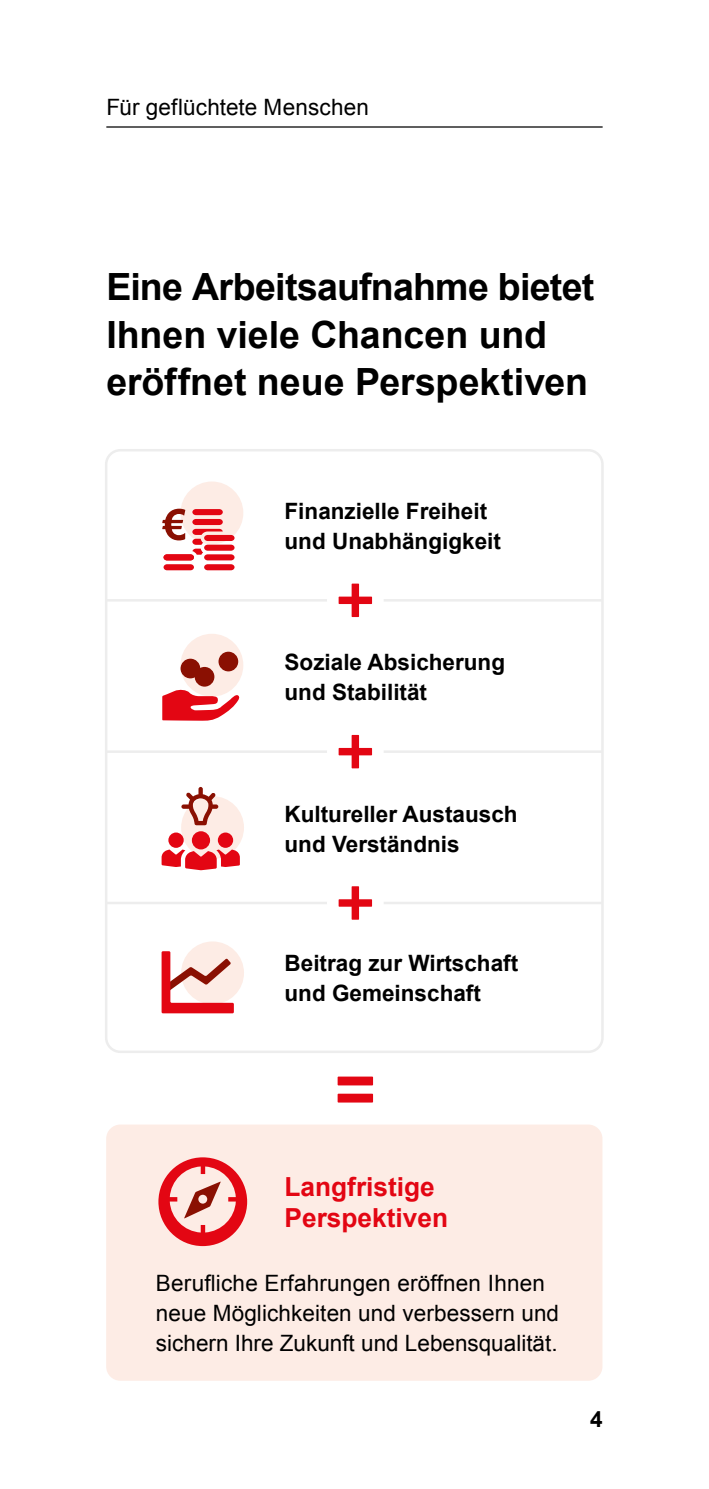
<style>
.page{position:relative;width:709px;height:1489px;background:#fff}
.page>*{position:absolute;margin:0;border:0;box-sizing:border-box;transform-origin:0 0}
.t1{font:700 37.5px/47.5px "Arial";letter-spacing:-.005em;color:#000}
.Grafik{font:700 26.25px/31.5px "Arial";color:#e30613}
.Grafik-2{font:700 22.5px/30px "Arial";color:#000}
.t2{font:22.5px/30px "Arial";letter-spacing:.005em;color:#000}
</style>
<div class="page">
<div style="left:105px;top:449px;width:498px;height:604px;border:2px solid #ededed;border-radius:14px"></div>
<div style="left:106px;top:1124px;width:496px;height:256px;background:#fdece5;border-radius:14px"></div>
<hr style="left:106px;top:126px;width:496px;height:2px;background:#000">
<div style="left:180px;top:481px;width:63px;height:63px;background:#fdece5;border-radius:50%"></div>
<div style="left:192px;top:509px;width:31px;height:6px;background:#e30613;border-radius:3px"></div>
<div style="left:163px;top:564px;width:31px;height:6px;background:#e30613;border-radius:3px"></div>
<div style="left:192px;top:519px;width:31px;height:6px;background:#e30613;border-radius:3px"></div>
<svg style="left:162px;top:508px;width:23px;height:32px"></svg>
<div style="left:204px;top:564px;width:30px;height:6px;background:#e30613;border-radius:3px"></div>
<div style="left:204px;top:554px;width:30px;height:6px;background:#e30613;border-radius:3px"></div>
<div style="left:204px;top:544px;width:30px;height:6px;background:#e30613;border-radius:3px"></div>
<div style="left:204px;top:535px;width:30px;height:6px;background:#e30613;border-radius:3px"></div>
<svg style="left:192px;top:529px;width:31px;height:25px"></svg>
<div style="left:163px;top:554px;width:31px;height:6px;background:#e30613;border-radius:3px"></div>
<hr style="left:106px;top:599px;width:496px;height:2px;background:#ededed">
<hr style="left:106px;top:750px;width:496px;height:3px;background:#ededed">
<hr style="left:106px;top:901px;width:496px;height:3px;background:#ededed">
<div style="left:327px;top:572px;width:57px;height:56px;background:#fff;border-radius:50%"></div>
<div style="left:327px;top:723px;width:57px;height:57px;background:#fff;border-radius:50%"></div>
<div style="left:351px;top:735px;width:8px;height:33px;background:#e30613"></div>
<div style="left:338px;top:748px;width:34px;height:7px;background:#e30613"></div>
<div style="left:327px;top:874px;width:57px;height:57px;background:#fff;border-radius:50%"></div>
<div style="left:180px;top:633px;width:63px;height:63px;background:#fdece5;border-radius:50%"></div>
<svg style="left:162px;top:688px;width:78px;height:33px"></svg>
<div style="left:195px;top:667px;width:19px;height:19px;background:#8a1002;border-radius:50%"></div>
<div style="left:180px;top:658px;width:20px;height:20px;background:#8a1002;border-radius:50%"></div>
<div style="left:218px;top:651px;width:20px;height:20px;background:#8a1002;border-radius:50%"></div>
<div style="left:181px;top:796px;width:63px;height:63px;background:#fdece5;border-radius:50%"></div>
<div style="left:168px;top:832px;width:16px;height:15px;background:#e30613;border-radius:50%"></div>
<div style="left:218px;top:832px;width:15px;height:15px;background:#e30613;border-radius:50%"></div>
<svg style="left:181px;top:786px;width:37px;height:39px"></svg>
<div style="left:192px;top:831px;width:18px;height:18px;background:#e30613;border-radius:50%"></div>
<svg style="left:162px;top:849px;width:78px;height:21px"></svg>
<div style="left:181px;top:941px;width:63px;height:63px;background:#fdece5;border-radius:50%"></div>
<svg style="left:162px;top:951px;width:72px;height:62px"></svg>
<div style="left:337px;top:1076px;width:36px;height:9px;background:#e30613"></div>
<div style="left:337px;top:1093px;width:36px;height:9px;background:#e30613"></div>
<svg style="left:158px;top:1157px;width:89px;height:88px"></svg>
<div style="left:351px;top:583px;width:8px;height:34px;background:#e30613"></div>
<div style="left:338px;top:596px;width:34px;height:8px;background:#e30613"></div>
<div style="left:351px;top:886px;width:8px;height:33px;background:#e30613"></div>
<div style="left:338px;top:899px;width:34px;height:7px;background:#e30613"></div>
<p class="t2" style="left:106px;top:92px;width:264px">Für geflüchtete Menschen</p>
<h1 class="t1" style="left:106px;top:264px;width:489px">Eine Arbeitsaufnahme bietet<br>Ihnen viele Chancen und eröffnet neue Perspektiven</h1>
<p class="Grafik-2" style="left:284px;top:497px;width:218px">Finanzielle Freiheit und Unabhängigkeit</p>
<p class="Grafik-2" style="left:284px;top:648px;width:222px">Soziale Absicherung und Stabilität</p>
<p class="Grafik-2" style="left:284px;top:799px;width:234px">Kultureller Austausch und Verständnis</p>
<p class="Grafik-2" style="left:284px;top:948px;width:235px">Beitrag zur Wirtschaft und Gemeinschaft</p>
<p class="Grafik" style="left:284px;top:1171px;width:165px">Langfristige<br>Perspektiven</p>
<p class="t2" style="left:156px;top:1267px;width:404px">Berufliche Erfahrungen eröffnen Ihnen neue Möglichkeiten und verbessern und sichern Ihre Zukunft und Lebensqualität.</p>
<p class="Grafik-2" style="left:590px;top:1404px;width:14px">4</p>
</div>
